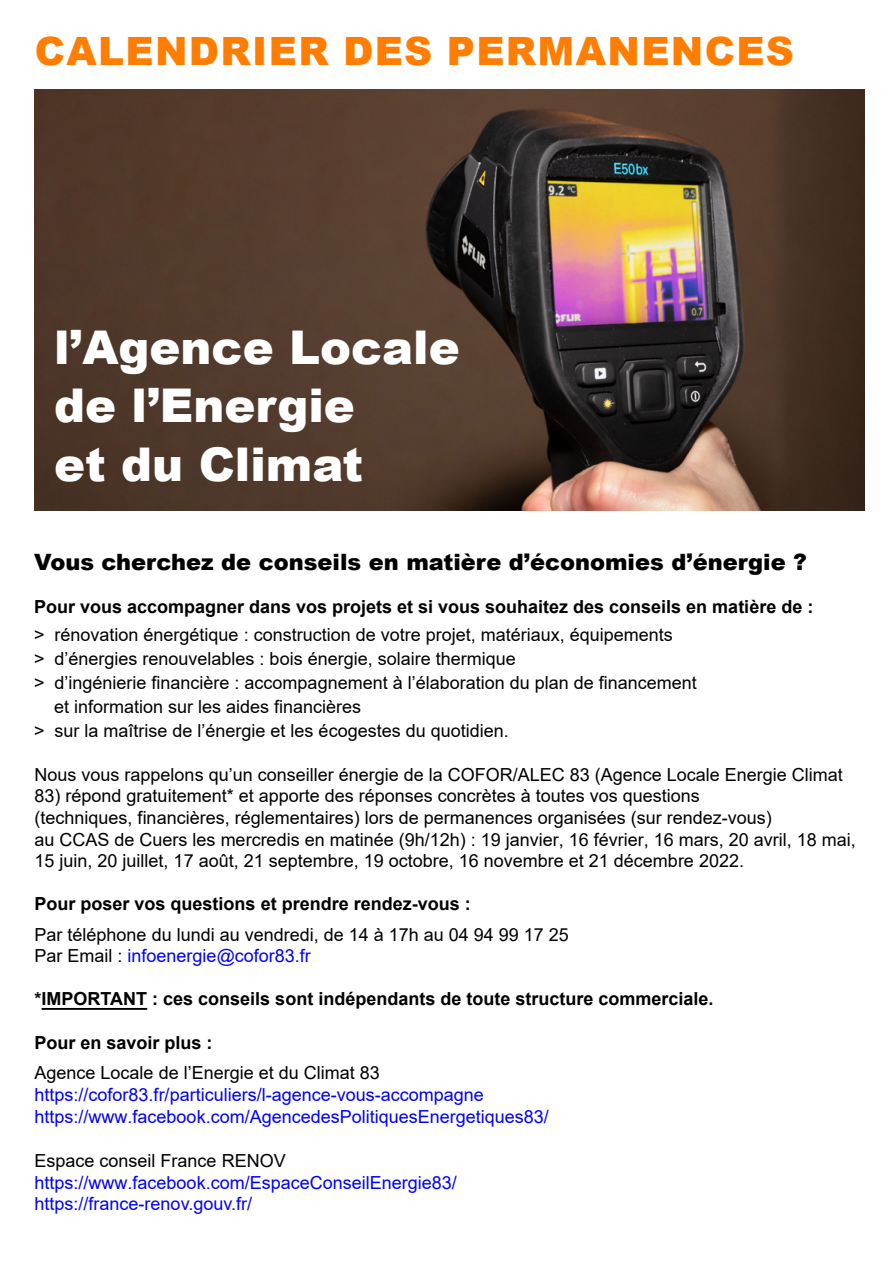
<style>
.page{position:relative;width:893px;height:1263px;background:#fff}
.page>*{position:absolute;margin:0;border:0;box-sizing:border-box;transform-origin:0 0}
.t1{font:900 46.5px/58.5px "Arial";color:#fff}
.t2{font:900 39px "Arial";letter-spacing:.035em;color:#ff7d00}
.t3{font:900 22.5px "Arial";color:#000}
.t4{font:18px/21.6px "Arial";color:#000}
.t5{font:700 18px "Arial";color:#000}
.t6{font:18px/21.9px "Arial";color:#00f}
.s1{color:#00f}
</style>
<div class="page">
<hr style="left:42px;top:1008px;width:105px;height:2px;background:#000">
<img style="left:34px;top:90px;width:831px;height:421px">
<h2 class="t2" style="left:35px;top:23px;width:761px">CALENDRIER DES PERMANENCES</h2>
<h1 class="t1" style="left:54px;top:316px;width:407px">l’Agence Locale de l’Energie<br>et du Climat</h1>
<p class="t3" style="left:34px;top:545px;width:774px">Vous cherchez de conseils en matière d’économies d’énergie ?</p>
<p class="t5" style="left:34px;top:594px;width:781px">Pour vous accompagner dans vos projets et si vous souhaitez des conseils en matière de :</p>
<p class="t4" style="left:34px;top:624px;width:640px">&gt; rénovation énergétique : construction de votre projet, matériaux, équipements</p>
<p class="t4" style="left:34px;top:648px;width:483px">&gt; d’énergies renouvelables : bois énergie, solaire thermique</p>
<p class="t4" style="left:34px;top:672px;width:664px">&gt; d’ingénierie financière : accompagnement à l’élaboration du plan de financement</p>
<p class="t4" style="left:54px;top:696px;width:309px">et information sur les aides financières</p>
<p class="t4" style="left:34px;top:720px;width:476px">&gt; sur la maîtrise de l’énergie et les écogestes du quotidien.</p>
<p class="t4" style="left:35px;top:764px;width:810px">Nous vous rappelons qu’un conseiller énergie de la COFOR/ALEC 83 (Agence Locale Energie Climat</p>
<p class="t4" style="left:35px;top:785px;width:823px">83) répond gratuitement* et apporte des réponses concrètes à toutes vos questions<br>(techniques, financières, réglementaires) lors de permanences organisées (sur rendez-vous)<br>au CCAS de Cuers les mercredis en matinée (9h/12h) : 19 janvier, 16 février, 16 mars, 20 avril, 18 mai, 15 juin, 20 juillet, 17 août, 21 septembre, 19 octobre, 16 novembre et 21 décembre 2022.</p>
<p class="t5" style="left:35px;top:891px;width:438px">Pour poser vos questions et prendre rendez-vous :</p>
<p class="t4" style="left:35px;top:923px;width:536px">Par téléphone du lundi au vendredi, de 14 à 17h au 04 94 99 17 25<br>Par Email : <span class="s1">infoenergie@cofor83.fr</span></p>
<p class="t5" style="left:35px;top:986px;width:680px">*IMPORTANT : ces conseils sont indépendants de toute structure commerciale.</p>
<p class="t5" style="left:35px;top:1029px;width:180px">Pour en savoir plus :</p>
<p class="t4" style="left:35px;top:1061px;width:347px">Agence Locale de l’Energie et du Climat 83</p>
<p class="t6" style="left:35px;top:1083px;width:516px">https://cofor83.fr/particuliers/l-agence-vous-accompagne https://www.facebook.com/AgencedesPolitiquesEnergetiques83/</p>
<p class="t4" style="left:35px;top:1149px;width:253px">Espace conseil France RENOV</p>
<p class="t6" style="left:35px;top:1171px;width:424px">https://www.facebook.com/EspaceConseilEnergie83/ https://france-renov.gouv.fr/</p>
</div>
